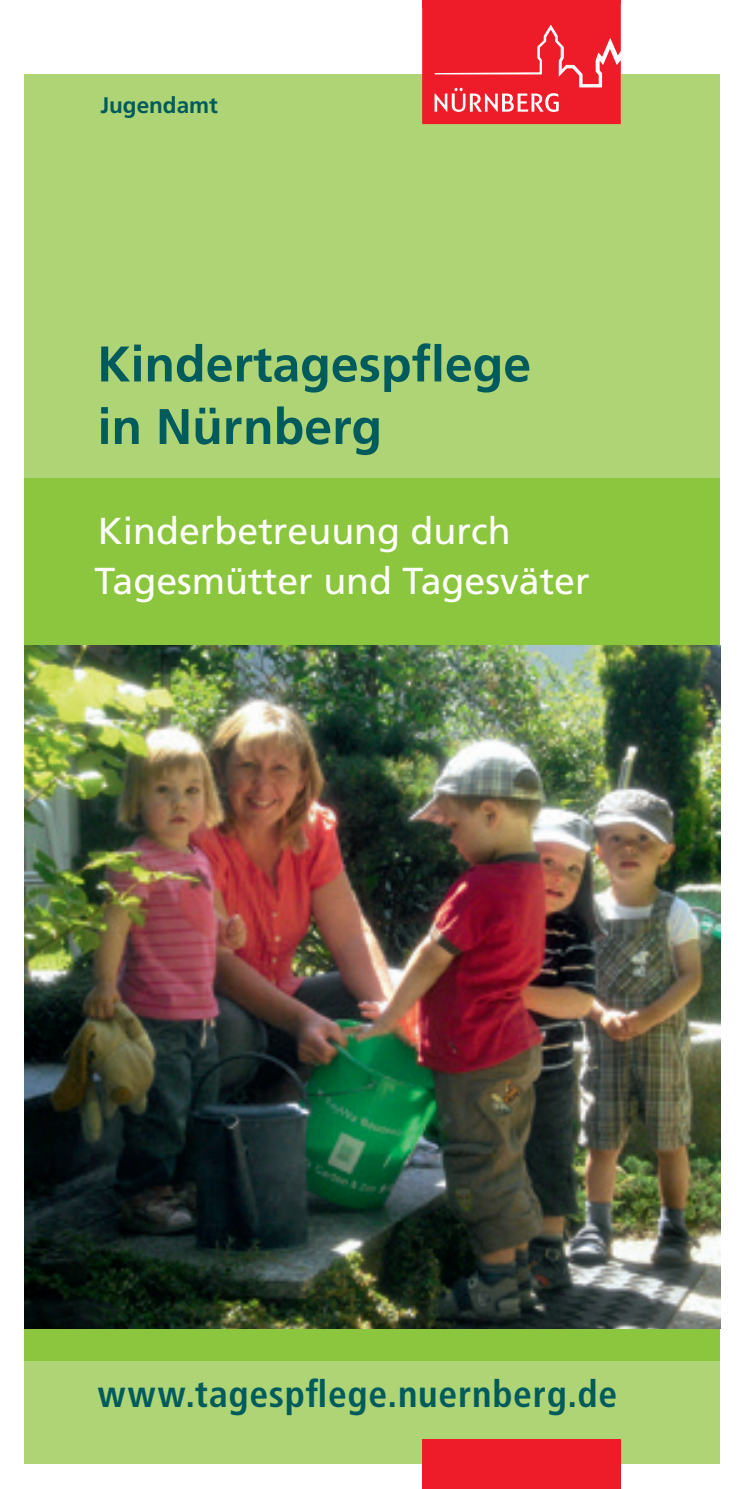
<style>
.page{position:relative;width:745px;height:1489px;background:#fff}
.page>*{position:absolute;margin:0;border:0;box-sizing:border-box;transform-origin:0 0}
.t1{font:700 50px/62.5px "Frutiger";color:#005b5d}
.t2{font:37.5px/50px "Frutiger";color:#fff}
.t3{font:700 condensed 37.5px "Frutiger LT Std";letter-spacing:.02em;color:#005b5d}
.t4{font:700 22.5px "Frutiger LT Std";color:#005b5d}
</style>
<div class="page">
<div style="left:25px;top:74px;width:694px;height:1389px;background:#aed475"></div>
<div style="left:25px;top:478px;width:694px;height:883px;background:#8bc63e"></div>
<img style="left:25px;top:645px;width:694px;height:683px">
<div style="left:422px;top:1439px;width:198px;height:49px;background:#ee1c28"></div>
<svg style="left:422px;top:0;width:198px;height:124px;background:#ef2d38"></svg>
<p class="t4" style="left:100px;top:91px;width:119px">Jugendamt</p>
<h1 class="t1" style="left:97px;top:332px;width:435px">Kindertagespflege in Nürnberg</h1>
<p class="t2" style="left:94px;top:505px;width:496px">Kinderbetreuung durch<br>Tagesmütter und Tagesväter</p>
<p class="t3" style="left:98px;top:1371px;width:520px">www.tagespflege.nuernberg.de</p>
</div>
